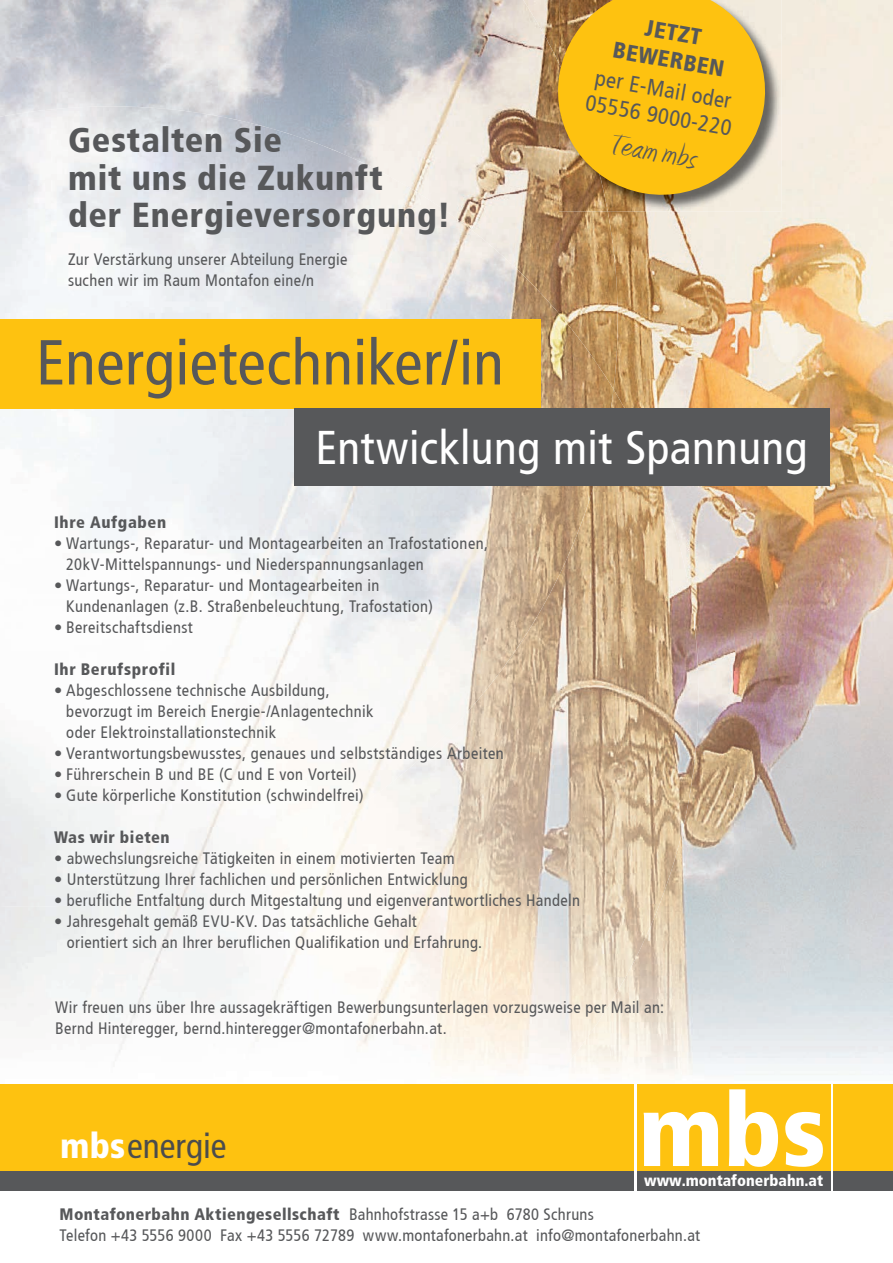
<style>
.page{position:relative;width:893px;height:1263px;background:#fff}
.page>*{position:absolute;margin:0;border:0;box-sizing:border-box;transform-origin:0 0}
.t1{font:condensed 63.45px "Frutiger";letter-spacing:.005em;color:#57585a}
.t2{font:condensed 47.1px "Frutiger";letter-spacing:.01em;color:#fff}
.t3{font:36.6px "Amienne";color:#57585a}
.t4{font:condensed 35.4px "Frutiger";color:#4b4c4d}
.t5{font:900 condensed 34.5px/37.5px "Frutiger";letter-spacing:.025em;color:#57585a}
.t6{font:900 condensed 22.65px/27.2px "Frutiger";color:#57585a;text-align:center}
.t7{font:condensed 22.65px "Frutiger";color:#57585a}
.t8{font:condensed 22.5px "Frutiger";color:#57585a}
.t9{font:condensed 16.5px/21px "Frutiger";letter-spacing:.02em;color:#57585a}
.t10{font:900 condensed 16.5px "Frutiger";letter-spacing:.035em;color:#57585a}
.t11{font:900 condensed 15.75px "Frutiger";color:#fff}
.s1{font-weight:900;color:#fff}
.s2{font-weight:900}
</style>
<div class="page">
<img style="left:735px;top:0;width:158px;height:1075px">
<img style="left:613px;top:211px;width:122px;height:197px">
<img style="left:698px;top:485px;width:37px;height:83px">
<img style="left:682px;top:568px;width:53px;height:507px">
<img style="left:629px;top:939px;width:53px;height:137px">
<img style="left:591px;top:1033px;width:38px;height:41px">
<img style="left:591px;top:389px;width:54px;height:644px">
<img style="left:538px;top:569px;width:53px;height:504px">
<img style="left:645px;top:485px;width:53px;height:454px">
<img style="left:484px;top:694px;width:54px;height:379px">
<img style="left:430px;top:694px;width:54px;height:377px">
<img style="left:376px;top:801px;width:54px;height:227px">
<img style="left:322px;top:801px;width:54px;height:245px">
<img style="left:0;top:907px;width:215px;height:154px">
<img style="left:0;top:0;width:550px;height:145px">
<img style="left:358px;top:145px;width:192px;height:49px">
<img style="left:460px;top:194px;width:153px;height:49px">
<img style="left:563px;top:243px;width:54px;height:49px">
<img style="left:563px;top:292px;width:55px;height:49px">
<img style="left:613px;top:340px;width:4px;height:49px">
<img style="left:0;top:106px;width:307px;height:801px">
<img style="left:306px;top:140px;width:52px;height:698px">
<img style="left:357px;top:160px;width:103px;height:641px">
<img style="left:460px;top:221px;width:103px;height:473px">
<img style="left:562px;top:318px;width:51px;height:251px">
<img style="left:460px;top:693px;width:23px;height:27px">
<svg style="left:357px;top:800px;width:11px;height:7px"></svg>
<div style="left:0;top:319px;width:540px;height:89px;background:#fec210"></div>
<div style="left:294px;top:408px;width:536px;height:77px;background:#57585a"></div>
<div style="left:0;top:1084px;width:633px;height:87px;background:#fec210"></div>
<div style="left:637px;top:1084px;width:193px;height:87px;background:#fec210"></div>
<div style="left:637px;top:1171px;width:193px;height:20px;background:#57585a"></div>
<div style="left:0;top:1171px;width:633px;height:20px;background:#57585a"></div>
<div style="left:833px;top:1084px;width:60px;height:87px;background:#fec210"></div>
<div style="left:833px;top:1171px;width:60px;height:20px;background:#57585a"></div>
<svg style="left:644px;top:1089px;width:179px;height:78px"></svg>
<img style="left:608px;top:0;width:174px;height:211px">
<img style="left:559px;top:203px;width:49px;height:8px">
<svg style="left:550px;top:0;width:223px;height:203px;background:#e8b62e"></svg>
<h3 class="t6" style="left:620px;top:9px;width:114px;rotate:10deg">JETZT<br>BEWERBEN</h3>
<h3 class="t8" style="left:598px;top:64px;width:139px;rotate:10deg">per E-Mail oder</h3>
<h3 class="t7" style="left:588px;top:90px;width:150px;rotate:10deg">05556 9000-220</h3>
<h3 class="t5" style="left:68px;top:121px;width:215px">Gestalten Sie</h3>
<h3 class="t3" style="left:612px;top:127px;width:90px;rotate:10deg">Team mbs</h3>
<h3 class="t5" style="left:68px;top:159px;width:384px">mit uns die Zukunft<br>der Energieversorgung!</h3>
<p class="t9" style="left:68px;top:249px;width:281px">Zur Verstärkung unserer Abteilung Energie suchen wir im Raum Montafon eine/n</p>
<h1 class="t1" style="left:36px;top:325px;width:469px">Energietechniker/in</h1>
<h2 class="t2" style="left:315px;top:420px;width:493px">Entwicklung mit Spannung</h2>
<p class="t10" style="left:54px;top:513px;width:114px">Ihre Aufgaben</p>
<p class="t9" style="left:66px;top:533px;width:423px;text-indent:-12px">• Wartungs-, Reparatur- und Montagearbeiten an Trafostationen,<br>20kV-Mittelspannungs- und Niederspannungsanlagen</p>
<p class="t9" style="left:66px;top:575px;width:368px;text-indent:-12px">• Wartungs-, Reparatur- und Montagearbeiten in<br>Kundenanlagen (z.B. Straßenbeleuchtung, Trafostation)</p>
<p class="t9" style="left:54px;top:617px;width:140px">• Bereitschaftsdienst</p>
<p class="t10" style="left:54px;top:660px;width:123px">Ihr Berufsprofil</p>
<p class="t9" style="left:66px;top:680px;width:309px;text-indent:-12px">• Abgeschlossene technische Ausbildung, bevorzugt im Bereich Energie-/Anlagentechnik oder Elektroinstallationstechnik</p>
<p class="t9" style="left:54px;top:743px;width:451px">• Verantwortungsbewusstes, genaues und selbstständiges Arbeiten</p>
<p class="t9" style="left:54px;top:764px;width:304px">• Führerschein B und BE (C und E von Vorteil)</p>
<p class="t9" style="left:54px;top:785px;width:311px">• Gute körperliche Konstitution (schwindelfrei)</p>
<p class="t10" style="left:54px;top:828px;width:117px">Was wir bieten</p>
<p class="t9" style="left:54px;top:848px;width:402px">• abwechslungsreiche Tätigkeiten in einem motivierten Team</p>
<p class="t9" style="left:54px;top:869px;width:415px">• Unterstützung Ihrer fachlichen und persönlichen Entwicklung</p>
<p class="t9" style="left:54px;top:890px;width:527px">• berufliche Entfaltung durch Mitgestaltung und eigenverantwortliches Handeln</p>
<p class="t9" style="left:67px;top:911px;width:417px;text-indent:-13px">• Jahresgehalt gemäß EVU-KV. Das tatsächliche Gehalt<br>orientiert sich an Ihrer beruflichen Qualifikation und Erfahrung.</p>
<p class="t9" style="left:55px;top:997px;width:610px">Wir freuen uns über Ihre aussagekräftigen Bewerbungsunterlagen vorzugsweise per Mail an:<br>Bernd Hinteregger, bernd.hinteregger@montafonerbahn.at.</p>
<h3 class="t4" style="left:60px;top:1125px;width:168px"><span class="s1">mbs</span>energie</h3>
<p class="t11" style="left:644px;top:1171px;width:180px">www.montafonerbahn.at</p>
<p class="t9" style="left:60px;top:1203px;width:642px"><span class="s2">Montafonerbahn Aktiengesellschaft</span> Bahnhofstrasse 15 a+b 6780 Schruns<br>Telefon +43 5556 9000 Fax +43 5556 72789 www.montafonerbahn.at info@montafonerbahn.at</p>
</div>
